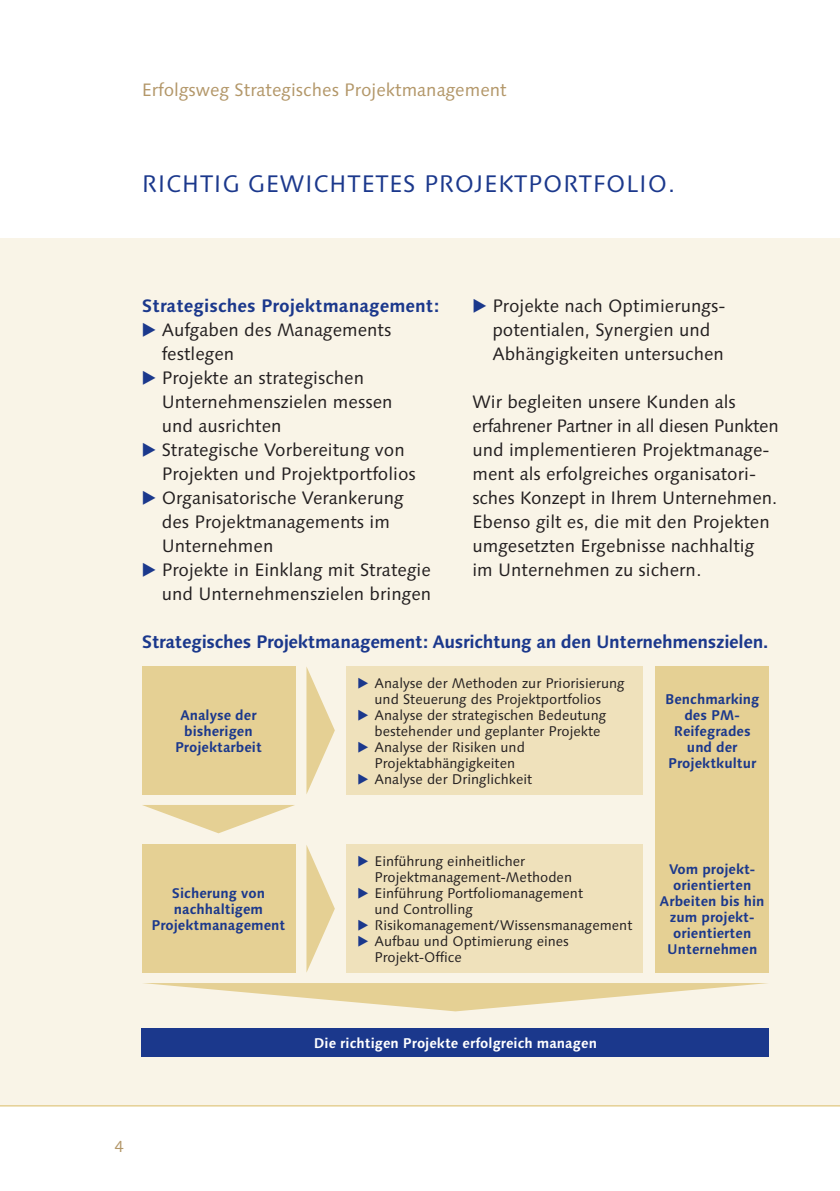
<style>
.page{position:relative;width:840px;height:1191px;background:#fff}
.page>*{position:absolute;margin:0;border:0;box-sizing:border-box;transform-origin:0 0}
.t1{font:24px "Linotype Syntax";letter-spacing:.03em;color:#1b388c}
.t2{font:18px/24px "Linotype Syntax";color:#231f20}
.t3{font:700 18px "Linotype Syntax";letter-spacing:-.02em;color:#1b388c}
.t4{font:18px "Linotype Syntax";color:#b39769}
.t5{font:700 18px "Linotype Syntax";color:#1b388c}
.t6{font:16px "Linotype Syntax";color:#b39769}
.t7{font:14px/16px "Linotype Syntax";color:#231f20}
.t8{font:700 14px/16px "Linotype Syntax";color:#1b388c;text-align:center}
.t9{font:700 14px "Linotype Syntax";color:#fff}
.s1{font-family:"European Pi Three";color:#1b388c}
</style>
<div class="page">
<div style="left:0;top:238px;width:839px;height:868px;background:#f9f4e7"></div>
<hr style="left:0;top:1105px;width:839px;height:1px;background:#e5d094">
<div style="left:142px;top:666px;width:153px;height:128px;background:#e5d094"></div>
<div style="left:346px;top:666px;width:296px;height:128px;background:#efe1bb"></div>
<svg style="left:306px;top:667px;width:28px;height:127px"></svg>
<div style="left:142px;top:844px;width:153px;height:128px;background:#e5d094"></div>
<div style="left:346px;top:844px;width:296px;height:128px;background:#efe1bb"></div>
<svg style="left:306px;top:845px;width:28px;height:127px"></svg>
<svg style="left:143px;top:983px;width:625px;height:28px"></svg>
<div style="left:142px;top:1028px;width:626px;height:28px;background:#1b388c"></div>
<svg style="left:142px;top:805px;width:153px;height:28px"></svg>
<div style="left:655px;top:666px;width:113px;height:306px;background:#e5d094"></div>
<p class="t4" style="left:142px;top:81px;width:366px">Erfolgsweg Strategisches Projektmanagement</p>
<h1 class="t1" style="left:142px;top:172px;width:534px">RICHTIG GEWICHTETES PROJEKTPORTFOLIO.</h1>
<p class="t5" style="left:142px;top:297px;width:299px">Strategisches Projektmanagement:</p>
<p class="t2" style="left:162px;top:319px;width:231px;text-indent:-20px"><span class="s1">-</span> Aufgaben des Managements festlegen</p>
<p class="t2" style="left:162px;top:367px;width:232px;text-indent:-20px"><span class="s1">-</span> Projekte an strategischen<br>Unternehmenszielen messen und ausrichten</p>
<p class="t2" style="left:162px;top:439px;width:255px;text-indent:-20px"><span class="s1">-</span> Strategische Vorbereitung von<br>Projekten und Projektportfolios</p>
<p class="t2" style="left:162px;top:487px;width:243px;text-indent:-20px"><span class="s1">-</span> Organisatorische Verankerung des Projektmanagements im<br>Unternehmen</p>
<p class="t2" style="left:142px;top:559px;width:291px;text-align:right"><span class="s1">-</span> Projekte in Einklang mit Strategie und Unternehmenszielen bringen</p>
<p class="t2" style="left:492px;top:295px;width:234px;text-indent:-20px"><span class="s1">-</span> Projekte nach Optimierungs&shy;potentialen, Synergien und<br>Abhängigkeiten untersuchen</p>
<p class="t2" style="left:472px;top:391px;width:307px">Wir begleiten unsere Kunden als erfahrener Partner in all diesen Punkten und implementieren Projektmanage&shy;ment als erfolgreiches organisatori&shy;sches Konzept in Ihrem Unternehmen.<br>Ebenso gilt es, die mit den Projekten umgesetzten Ergebnisse nachhaltig im Unternehmen zu sichern.</p>
<p class="t3" style="left:142px;top:633px;width:627px">Strategisches Projektmanagement: Ausrichtung an den Unternehmenszielen.</p>
<p class="t8" style="left:175px;top:708px;width:88px">Analyse der bisherigen<br>Projektarbeit</p>
<p class="t8" style="left:151px;top:886px;width:135px">Sicherung von nachhaltigem<br>Projektmanagement</p>
<p class="t7" style="left:357px;top:675px;width:268px;text-align:center"><span class="s1">-</span> Analyse der Methoden zur Priorisierung und Steuerung des Projektportfolios</p>
<p class="t7" style="left:374px;top:707px;width:233px;text-indent:-17px"><span class="s1">-</span> Analyse der strategischen Bedeutung bestehender und geplanter Projekte</p>
<p class="t7" style="left:357px;top:739px;width:169px;text-align:center"><span class="s1">-</span> Analyse der Risiken und<br>Projektabhängigkeiten</p>
<p class="t7" style="left:357px;top:771px;width:176px"><span class="s1">-</span> Analyse der Dringlichkeit</p>
<p class="t7" style="left:374px;top:854px;width:199px;text-indent:-17px"><span class="s1">-</span> Einführung einheitlicher<br>Projektmanagement-Methoden</p>
<p class="t7" style="left:374px;top:886px;width:210px;text-indent:-17px"><span class="s1">-</span> Einführung Portfoliomanagement und Controlling</p>
<p class="t7" style="left:357px;top:918px;width:276px"><span class="s1">-</span> Risikomanagement/Wissensmanagement</p>
<p class="t7" style="left:374px;top:934px;width:196px;text-indent:-17px"><span class="s1">-</span> Aufbau und Optimierung eines<br>Projekt-Office</p>
<p class="t8" style="left:664px;top:692px;width:96px">Benchmarking des PM-<br>Reifegrades und der<br>Projektkultur</p>
<p class="t8" style="left:659px;top:862px;width:106px">Vom projekt&shy;orientierten<br>Arbeiten bis hin zum projekt&shy;orientierten<br>Unternehmen</p>
<p class="t9" style="left:314px;top:1036px;width:284px">Die richtigen Projekte erfolgreich managen</p>
<p class="t6" style="left:114px;top:1139px;width:11px">4</p>
</div>
